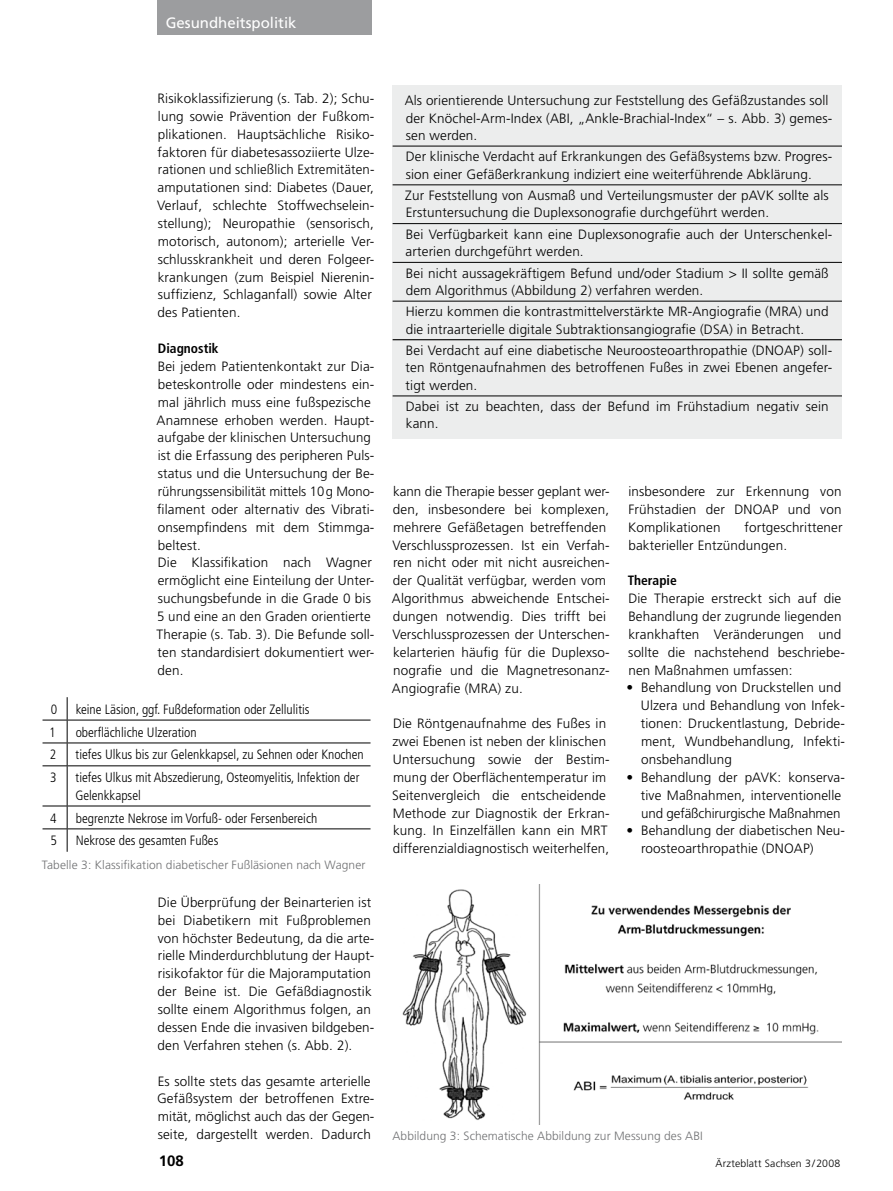
<style>
.page{position:relative;width:893px;height:1191px;background:#fff}
.page>*{position:absolute;margin:0;border:0;box-sizing:border-box;transform-origin:0 0}
.t1{font:15px "Frutiger";color:#fff}
.t2{font:700 15px "Frutiger";color:#000}
.t3{font:300 13.5px/17.9px "Frutiger";letter-spacing:.01em;color:#000}
.t4{font:300 condensed 13.5px/17.2px "Frutiger";color:#000}
.t5{font:700 condensed 13.5px "Frutiger";color:#000}
.t6{font:300 12px "Frutiger";letter-spacing:.005em;color:#707173}
.t7{font:300 10.5px "Frutiger";letter-spacing:.015em;color:#000}
</style>
<div class="page">
<div style="left:157px;top:0;width:214px;height:34px;background:#9c9d9f"></div>
<hr style="left:67px;top:719px;width:304px;height:1px;background:#000">
<hr style="left:67px;top:742px;width:304px;height:1px;background:#000">
<svg style="left:43px;top:697px;width:25px;height:69px"></svg>
<hr style="left:67px;top:765px;width:304px;height:1px;background:#000">
<hr style="left:67px;top:766px;width:1px;height:39px;background:#000">
<hr style="left:67px;top:805px;width:304px;height:1px;background:#000">
<hr style="left:67px;top:828px;width:304px;height:1px;background:#000">
<svg style="left:43px;top:805px;width:25px;height:46px"></svg>
<div style="left:393px;top:85px;width:449px;height:353px;background:#eceded"></div>
<hr style="left:393px;top:146px;width:449px;height:1px;background:#000">
<hr style="left:393px;top:184px;width:449px;height:1px;background:#000">
<hr style="left:393px;top:223px;width:449px;height:1px;background:#000">
<hr style="left:393px;top:262px;width:449px;height:1px;background:#000">
<hr style="left:393px;top:301px;width:449px;height:1px;background:#000">
<hr style="left:393px;top:339px;width:449px;height:1px;background:#000">
<hr style="left:393px;top:395px;width:449px;height:1px;background:#000">
<img style="left:402px;top:884px;width:440px;height:240px">
<p class="t1" style="left:166px;top:14px;width:132px">Gesundheitspolitik</p>
<p class="t3" style="left:157px;top:89px;width:219px">Risikoklassifizierung (s. Tab. 2); Schu&shy;lung sowie Prävention der Fußkom&shy;plikationen. Hauptsächliche Risiko&shy;faktoren für diabetesassoziierte Ulze&shy;rationen und schließlich Extremitäten&shy;amputationen sind: Diabetes (Dauer, Verlauf, schlechte Stoffwechselein&shy;stellung); Neuropathie (sensorisch, motorisch, autonom); arterielle Ver&shy;schlusskrankheit und deren Folgeer&shy;krankungen (zum Beispiel Nierenin&shy;suffizienz, Schlaganfall) sowie Alter des Patienten.</p>
<p class="t5" style="left:158px;top:340px;width:62px">Diagnostik</p>
<p class="t3" style="left:156px;top:357px;width:219px">Bei jedem Patientenkontakt zur Dia&shy;beteskontrolle oder mindestens ein&shy;mal jährlich muss eine fußspezische Anamnese erhoben werden. Haupt&shy;aufgabe der klinischen Untersuchung ist die Erfassung des peripheren Puls&shy;status und die Untersuchung der Be-- rührungssensibilität mittels 10g Mono&shy;filament oder alternativ des Vibrati&shy;onsempfindens mit dem Stimmga&shy;beltest.<br>Die Klassifikation nach Wagner ermöglicht eine Einteilung der Unter&shy;suchungsbefunde in die Grade 0 bis 5 und eine an den Graden orientierte Therapie (s. Tab. 3). Die Befunde soll&shy;ten standardisiert dokumentiert wer&shy;den.</p>
<p class="t4" style="left:51px;top:700px;width:8px">0</p>
<p class="t4" style="left:76px;top:700px;width:235px">keine Läsion, ggf. Fußdeformation oder Zellulitis</p>
<p class="t4" style="left:49px;top:723px;width:8px">1</p>
<p class="t4" style="left:76px;top:723px;width:123px">oberflächliche Ulzeration</p>
<p class="t4" style="left:50px;top:746px;width:8px">2</p>
<p class="t4" style="left:76px;top:746px;width:290px">tiefes Ulkus bis zur Gelenkkapsel, zu Sehnen oder Knochen</p>
<p class="t4" style="left:50px;top:769px;width:8px">3</p>
<p class="t4" style="left:75px;top:769px;width:286px">tiefes Ulkus mit Abszedierung, Osteomyelitis, Infektion der<br>Gelenkkapsel</p>
<p class="t4" style="left:50px;top:809px;width:8px">4</p>
<p class="t4" style="left:76px;top:809px;width:243px">begrenzte Nekrose im Vorfuß- oder Fersenbereich</p>
<p class="t4" style="left:50px;top:832px;width:8px">5</p>
<p class="t4" style="left:76px;top:832px;width:144px">Nekrose des gesamten Fußes</p>
<p class="t6" style="left:42px;top:857px;width:325px">Tabelle 3: Klassifikation diabetischer Fußläsionen nach Wagner</p>
<p class="t3" style="left:158px;top:893px;width:218px">Die Überprüfung der Beinarterien ist bei Diabetikern mit Fußproblemen von höchster Bedeutung, da die arte&shy;rielle Minderdurchblutung der Haupt&shy;risikofaktor für die Majoramputation der Beine ist. Die Gefäßdiagnostik sollte einem Algorithmus folgen, an dessen Ende die invasiven bildgeben&shy;den Verfahren stehen (s. Abb. 2).</p>
<p class="t3" style="left:157px;top:1071px;width:219px">Es sollte stets das gesamte arterielle Gefäßsystem der betroffenen Extre&shy;mität, möglichst auch das der Gegen&shy;seite, dargestellt werden. Dadurch</p>
<p class="t3" style="left:405px;top:92px;width:429px;line-height:17.2px">Als orientierende Untersuchung zur Feststellung des Gefäßzustandes soll der Knöchel-Arm-Index (ABI, „Ankle-Brachial-Index“ – s. Abb. 3) gemes&shy;sen werden.</p>
<p class="t3" style="left:406px;top:148px;width:428px;line-height:17.2px">Der klinische Verdacht auf Erkrankungen des Gefäßsystems bzw. Progres&shy;sion einer Gefäßerkrankung indiziert eine weiterführende Abklärung.</p>
<p class="t3" style="left:405px;top:187px;width:425px;line-height:17.2px">Zur Feststellung von Ausmaß und Verteilungsmuster der pAVK sollte als<br>Erstuntersuchung die Duplexsonografie durchgeführt werden.</p>
<p class="t3" style="left:406px;top:225px;width:427px;line-height:17.2px">Bei Verfügbarkeit kann eine Duplexsonografie auch der Unterschenkel&shy;arterien durchgeführt werden.</p>
<p class="t3" style="left:406px;top:264px;width:425px;line-height:17.2px">Bei nicht aussagekräftigem Befund und/oder Stadium &gt; II sollte gemäß dem Algorithmus (Abbildung 2) verfahren werden.</p>
<p class="t3" style="left:406px;top:303px;width:424px;line-height:17.2px">Hierzu kommen die kontrastmittelverstärkte MR-Angiografie (MRA) und die intraarterielle digitale Subtraktionsangiografie (DSA) in Betracht.</p>
<p class="t3" style="left:406px;top:342px;width:428px;line-height:17.2px;text-align:justify">Bei Verdacht auf eine diabetische Neuroosteoarthropathie (DNOAP) soll&shy;ten Röntgenaufnahmen des betroffenen Fußes in zwei Ebenen angefer&shy;tigt werden.</p>
<p class="t3" style="left:406px;top:398px;width:424px;line-height:17.2px">Dabei ist zu beachten, dass der Befund im Frühstadium negativ sein kann.</p>
<p class="t3" style="left:392px;top:482px;width:219px">kann die Therapie besser geplant wer&shy;den, insbesondere bei komplexen, mehrere Gefäßetagen betreffenden Verschlussprozessen. Ist ein Verfah&shy;ren nicht oder mit nicht ausreichen&shy;der Qualität verfügbar, werden vom Algorithmus abweichende Entschei&shy;dungen notwendig. Dies trifft bei Verschlussprozessen der Unterschen&shy;kelarterien häufig für die Duplexso&shy;nografie und die Magnetresonanz-Angiografie (MRA) zu.</p>
<p class="t3" style="left:392px;top:714px;width:219px">Die Röntgenaufnahme des Fußes in zwei Ebenen ist neben der klinischen Untersuchung sowie der Bestim&shy;mung der Oberflächentemperatur im Seitenvergleich die entscheidende Methode zur Diagnostik der Erkran&shy;kung. In Einzelfällen kann ein MRT differenzialdiagnostisch weiterhelfen,</p>
<p class="t3" style="left:628px;top:482px;width:215px;text-align:justify">insbesondere zur Erkennung von Frühstadien der DNOAP und von Komplikationen</p>
<p class="t3" style="left:628px;top:518px;width:216px;text-indent:116px">fortgeschrittener bakterieller Entzündungen.</p>
<p class="t5" style="left:628px;top:572px;width:51px">Therapie</p>
<p class="t3" style="left:628px;top:589px;width:218px">Die Therapie erstreckt sich auf die<br>Behandlung der zugrunde liegenden krankhaften Veränderungen und sollte die nachstehend beschriebe&shy;nen Maßnahmen umfassen:</p>
<p class="t3" style="left:641px;top:679px;width:206px;text-indent:-14px">• Behandlung von Druckstellen und<br>Ulzera und Behandlung von Infek&shy;tionen: Druckentlastung, Debride&shy;ment, Wundbehandlung, Infekti&shy;onsbehandlung</p>
<p class="t3" style="left:641px;top:768px;width:206px;text-indent:-14px">• Behandlung der pAVK: konserva&shy;tive Maßnahmen, interventionelle und gefäßchirurgische Maßnahmen</p>
<p class="t3" style="left:641px;top:821px;width:205px;text-indent:-15px">• Behandlung der diabetischen Neu&shy;roosteoarthropathie (DNOAP)</p>
<p class="t6" style="left:392px;top:1128px;width:312px">Abbildung 3: Schematische Abbildung zur Messung des ABI</p>
<p class="t2" style="left:159px;top:1151px;width:27px">108</p>
<p class="t7" style="left:715px;top:1157px;width:126px">Ärzteblatt Sachsen 3/2008</p>
</div>
